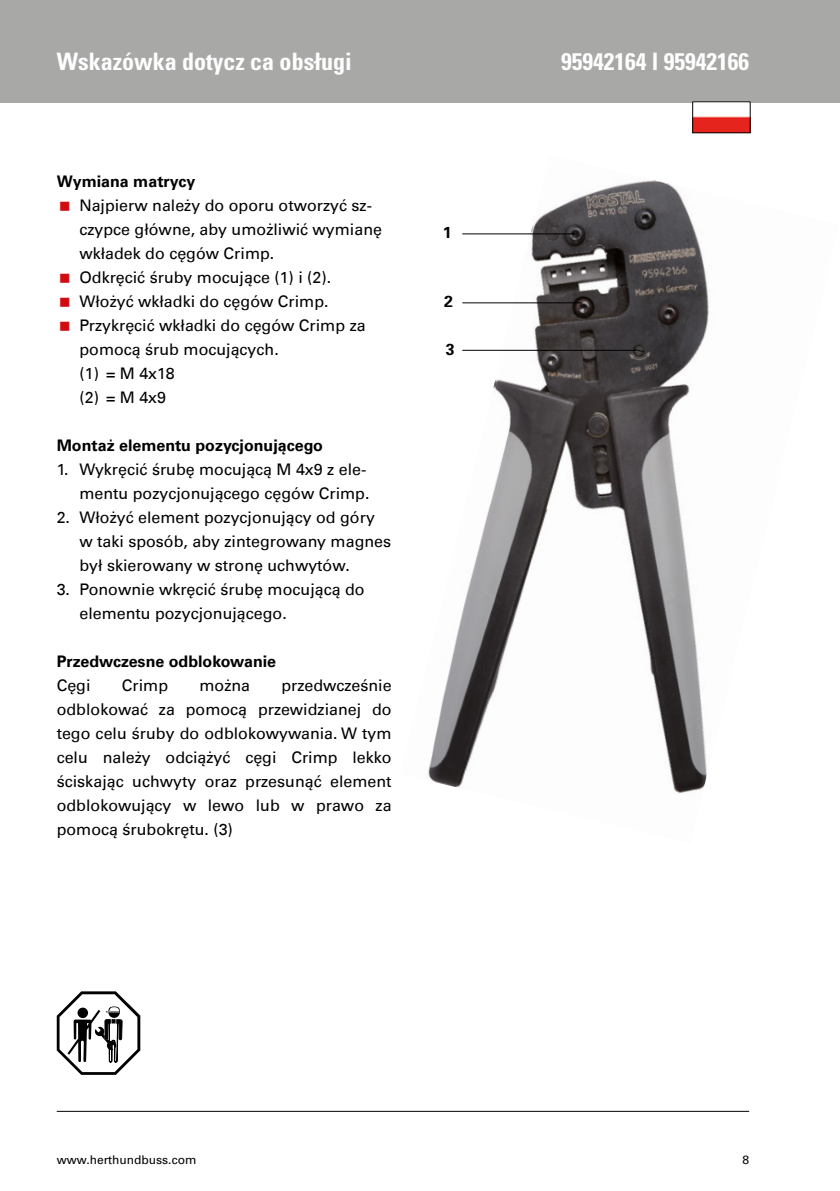
<style>
.page{position:relative;width:840px;height:1191px;background:#fff}
.page>*{position:absolute;margin:0;border:0;box-sizing:border-box;transform-origin:0 0}
.t1{font:700 condensed 24px "Univers";color:#fff}
.t2{font:16px/24px "Univers Com 55 Roman";color:#000}
.t3{font:700 16px "Univers Com 65";color:#000}
.t4{font:700 16px "Univers";color:#000}
.t5{font:12px "Univers";color:#000}
</style>
<div class="page">
<div style="left:0;top:0;width:839px;height:102px;background:#a8a8a7"></div>
<hr style="left:57px;top:1111px;width:691px;height:1px;background:#000">
<img style="left:694px;top:116px;width:54px;height:15px">
<svg style="left:57px;top:991px;width:83px;height:83px"></svg>
<img style="left:428px;top:180px;width:281px;height:613px">
<hr style="left:462px;top:233px;width:112px;height:1px;background:#000">
<hr style="left:462px;top:302px;width:119px;height:1px;background:#000">
<hr style="left:462px;top:350px;width:174px;height:1px;background:#000">
<h1 class="t1" style="left:57px;top:47px;width:296px">Wskazówka dotycząca obsługi</h1>
<h1 class="t1" style="left:561px;top:47px;width:189px">95942164 l 95942166</h1>
<p class="t3" style="left:57px;top:171px;width:140px">Wymiana matrycy</p>
<p class="t2" style="left:79px;top:193px;width:304px">Najpierw należy do oporu otworzyć sz&shy;czypce główne, aby umożliwić wymianę wkładek do cęgów Crimp.<br>Odkręcić śruby mocujące (1) i (2).<br>Włożyć wkładki do cęgów Crimp.<br>Przykręcić wkładki do cęgów Crimp za pomocą śrub mocujących.<br>(1) = M 4x18<br>(2) = M 4x9</p>
<p class="t3" style="left:57px;top:435px;width:267px">Montaż elementu pozycjonującego</p>
<p class="t2" style="left:57px;top:457px;width:314px;text-align:right">1. Wykręcić śrubę mocującą M 4x9 z ele&shy;mentu pozycjonującego cęgów Crimp.</p>
<p class="t2" style="left:79px;top:505px;width:313px;text-indent:-23px">2. Włożyć element pozycjonujący od góry w taki sposób, aby zintegrowany magnes był skierowany w stronę uchwytów.</p>
<p class="t2" style="left:79px;top:577px;width:286px;text-indent:-23px">3. Ponownie wkręcić śrubę mocującą do elementu pozycjonującego.</p>
<p class="t3" style="left:57px;top:651px;width:221px">Przedwczesne odblokowanie</p>
<p class="t2" style="left:57px;top:673px;width:35px">Cęgi</p>
<p class="t2" style="left:122px;top:673px;width:48px">Crimp</p>
<p class="t2" style="left:199px;top:673px;width:52px">można</p>
<p class="t2" style="left:57px;top:673px;width:336px;text-align:justify;text-indent:224px">przedwcześnie odblokować za pomocą przewidzianej do tego celu śruby do odblokowywania. W tym celu należy odciążyć cęgi Crimp lekko ściskając uchwyty oraz przesunąć element odblokowujący w lewo lub w prawo za pomocą śrubokrętu. (3)</p>
<p class="t4" style="left:442px;top:222px;width:10px">1</p>
<p class="t4" style="left:444px;top:291px;width:10px">2</p>
<p class="t4" style="left:445px;top:339px;width:10px">3</p>
<p class="t5" style="left:57px;top:1152px;width:141px">www.herthundbuss.com</p>
<p class="t5" style="left:742px;top:1152px;width:8px">8</p>
</div>
